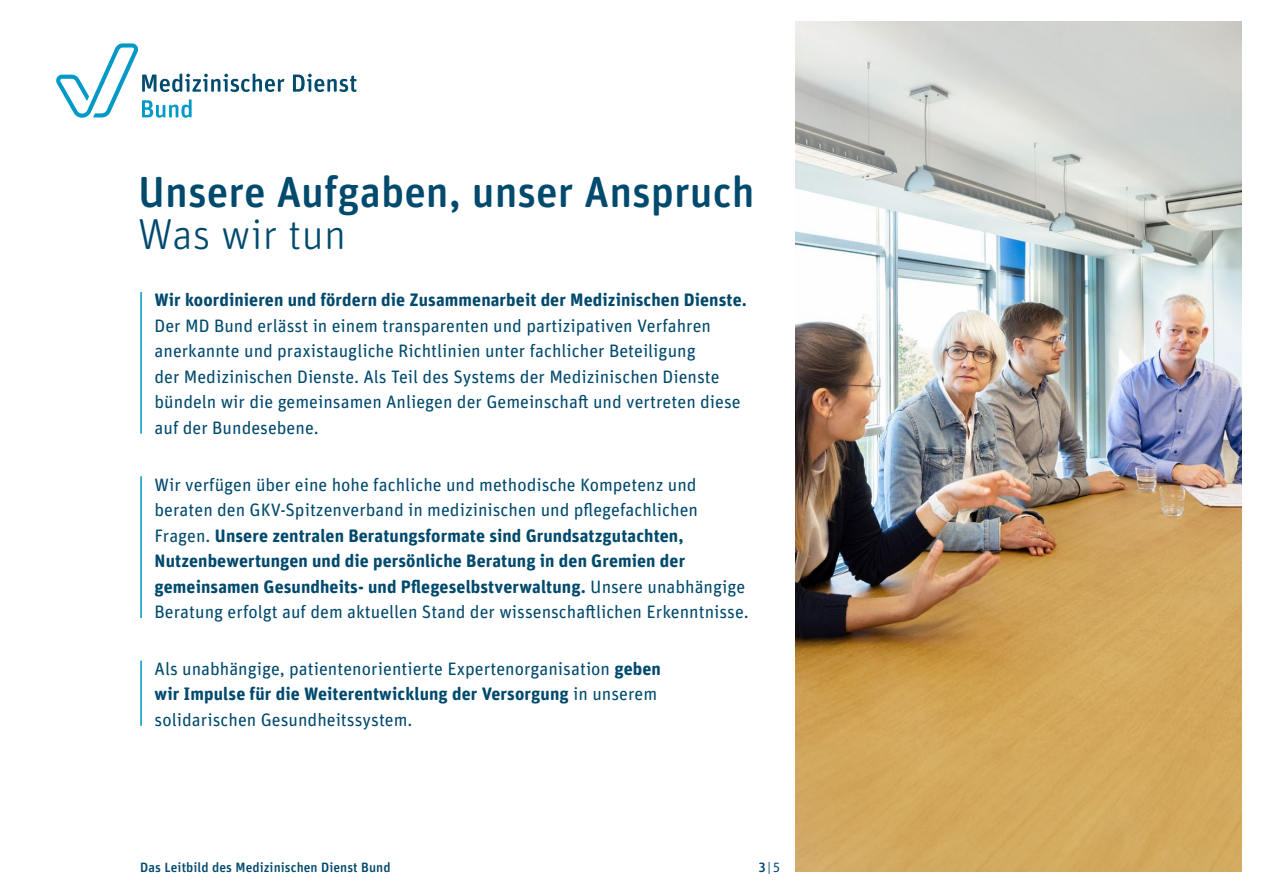
<style>
.page{position:relative;width:1263px;height:893px;background:#fff}
.page>*{position:absolute;margin:0;border:0;box-sizing:border-box;transform-origin:0 0}
.t1{font:500 43.5px "Unit Rounded Pro";color:#004a6e}
.t2{font:300 43.5px "Unit Rounded Pro";letter-spacing:.005em;color:#004a6e}
.t3{font:18px/25.5px "Unit Rounded Pro";color:#004a6e}
.t4{font:700 18px "Unit Rounded Pro";letter-spacing:.005em;color:#004a6e}
.t5{font:500 13.5px "Unit Rounded Pro";letter-spacing:.005em;color:#004a6e}
.t6{font:13.5px "Unit Rounded Pro";color:#004a6e}
.s1{font-weight:700}
.s2{font-weight:500}
</style>
<div class="page">
<hr style="left:140px;top:292px;width:2px;height:142px;background:#0099c6">
<hr style="left:140px;top:476px;width:2px;height:142px;background:#0099c6">
<hr style="left:140px;top:660px;width:2px;height:66px;background:#0099c6">
<svg style="left:293px;top:74px;width:64px;height:18px"></svg>
<svg style="left:56px;top:43px;width:228px;height:75px"></svg>
<img style="left:795px;top:21px;width:447px;height:851px">
<h1 class="t1" style="left:138px;top:162px;width:618px">Unsere Aufgaben, unser Anspruch</h1>
<h1 class="t2" style="left:138px;top:207px;width:209px">Was wir tun</h1>
<p class="t4" style="left:155px;top:287px;width:594px">Wir koordinieren und fördern die Zusammenarbeit der Medizinischen Dienste.</p>
<p class="t3" style="left:155px;top:312px;width:588px">Der MD Bund erlässt in einem transparenten und partizipativen Verfahren anerkannte und praxistaugliche Richtlinien unter fachlicher Beteiligung<br>der Medizinischen Dienste. Als Teil des Systems der Medizinischen Dienste bündeln wir die gemeinsamen Anliegen der Gemeinschaft und vertreten diese auf der Bundesebene.</p>
<p class="t3" style="left:155px;top:471px;width:596px">Wir verfügen über eine hohe fachliche und methodische Kompetenz und beraten den GKV-Spitzenverband in medizinischen und pflegefachlichen Fragen. <span class="s1">Unsere zentralen Beratungsformate sind Grundsatzgutachten, Nutzenbewertungen und die persönliche Beratung in den Gremien der gemeinsamen Gesundheits- und Pflegeselbstverwaltung.</span> Unsere unabhängige Beratung erfolgt auf dem aktuellen Stand der wissenschaftlichen Erkenntnisse.</p>
<p class="t3" style="left:155px;top:655px;width:508px">Als unabhängige, patientenorientierte Expertenorganisation <span class="s1">geben wir Impulse für die Weiterentwicklung der Versorgung</span> in unserem solidarischen Gesundheitssystem.</p>
<p class="t5" style="left:140px;top:857px;width:252px">Das Leitbild des Medizinischen Dienst Bund</p>
<p class="t6" style="left:758px;top:858px;width:24px"><span class="s2">3</span>|5</p>
</div>
